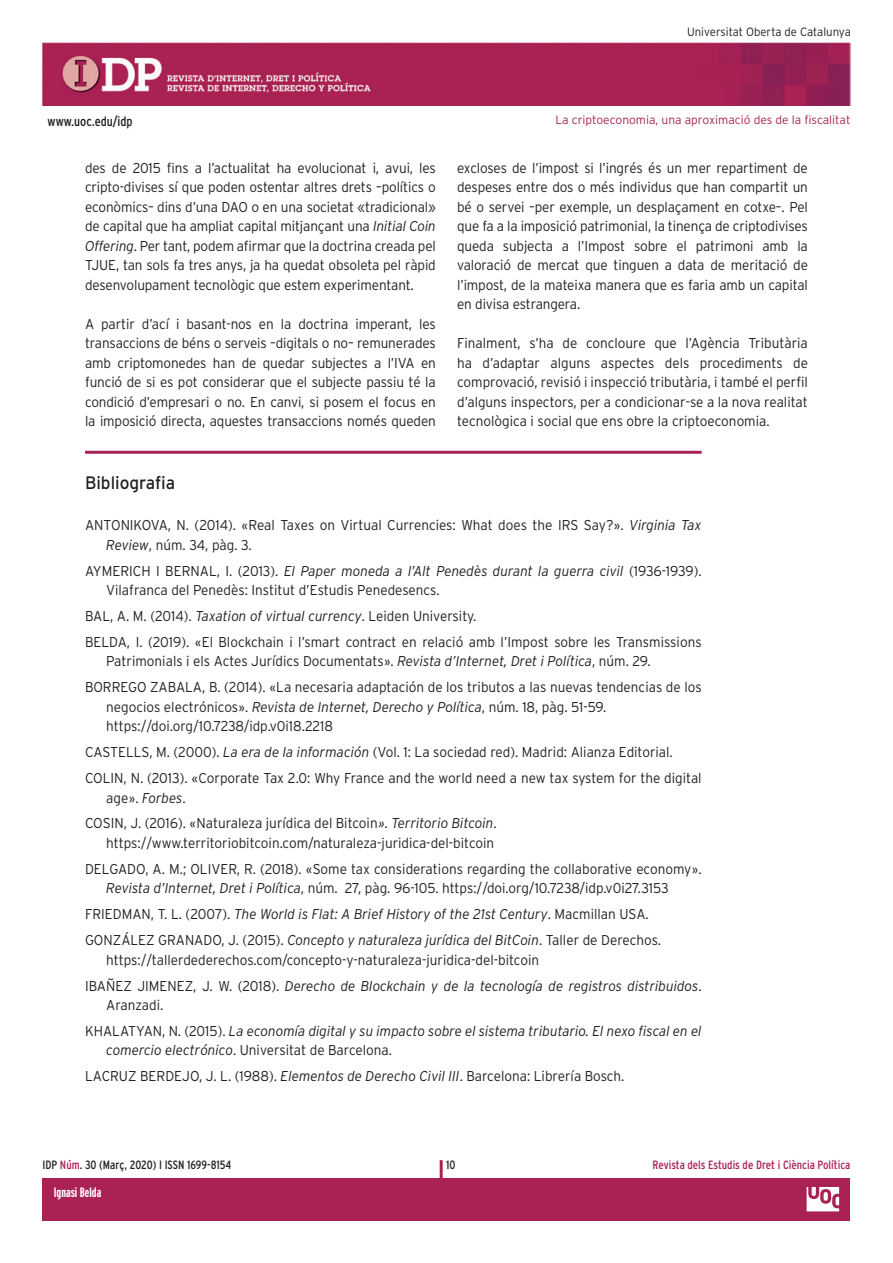
<style>
.page{position:relative;width:893px;height:1263px;background:#fff}
.page>*{position:absolute;margin:0;border:0;box-sizing:border-box;transform-origin:0 0}
.t1{font:18px "Interstate";color:#231f20;scale:.95 1}
.t2{font:300 14.25px/19.5px "Interstate";color:#231f20;scale:.95 1}
.t3{font:italic 300 14.25px/26px "Interstate";color:#231f20;scale:.95 1}
.t4{font:condensed 13.5px "Interstate";color:#231f20}
.t5{font:700 extra-condensed 13.5px "Interstate";color:#fff}
.t6{font:300 12px "Interstate";color:#aa2254}
.t7{font:condensed 12px "Interstate";color:#aa2254}
.t8{font:condensed 12px "Interstate";color:#231f20}
.t9{font:300 12px "Interstate";color:#231f20;scale:.95 1}
.t10{font:700 extra-condensed 12px "Interstate";color:#fff}
.s1{font-style:italic}
.s2{font-family:"Calibri";font-weight:400}
.s3{font-family:"Calibri";font-weight:400;font-style:italic}
.s4{font-style:normal}
.s5{color:#aa2254}
</style>
<div class="page">
<div style="left:43px;top:1178px;width:807px;height:42px;background:#aa2254"></div>
<hr style="left:440px;top:1160px;width:3px;height:44px;background:#aa2254">
<img style="left:43px;top:43px;width:807px;height:63px">
<svg style="left:806px;top:1187px;width:34px;height:25px"></svg>
<hr style="left:85px;top:451px;width:617px;height:3px;background:#aa2254">
<p class="t9" style="left:687px;top:25px;width:174px">Universitat Oberta de Catalunya</p>
<p class="t4" style="left:48px;top:113px;width:87px">www.uoc.edu/idp</p>
<p class="t2" style="left:85px;top:158px;width:371px;text-align:justify">des de 2015 fins a l’actualitat ha evolucionat i, avui, les cripto-divises sí que poden ostentar altres drets –polítics o econòmics– dins d’una DAO o en una societat «tradicional» de capital que ha ampliat capital mitjançant una <span class="s1">Initial Coin Offering</span>. Per tant, podem afirmar que la doctrina creada pel TJUE, tan sols fa tres anys, ja ha quedat obsoleta pel ràpid desenvolupament tecnològic que estem experimentant.</p>
<p class="t2" style="left:85px;top:314px;width:371px;text-align:justify">A partir d’ací i basant-nos en la doctrina imperant, les transaccions de béns o serveis –digitals o no– remunerades amb criptomonedes han de quedar subjectes a l’IVA en funció de si es pot considerar que el subjecte passiu té la condició d’empresari o no. En canvi, si posem el focus en la imposició directa, aquestes transaccions només queden</p>
<p class="t6" style="left:555px;top:113px;width:297px">La criptoeconomia, una aproximació des de la fiscalitat</p>
<p class="t2" style="left:457px;top:158px;width:371px;text-align:justify">excloses de l’impost si l’ingrés és un mer repartiment de despeses entre dos o més individus que han compartit un bé o servei –per exemple, un desplaçament en cotxe–. Pel que fa a la imposició patrimonial, la tinença de criptodivises queda subjecta a l’Impost sobre el patrimoni amb la valoració de mercat que tinguen a data de meritació de l’impost, de la mateixa manera que es faria amb un capital en divisa estrangera.</p>
<p class="t2" style="left:457px;top:333px;width:371px;text-align:justify">Finalment, s’ha de concloure que l’Agència Tributària ha d’adaptar alguns aspectes dels procediments de comprovació, revisió i inspecció tributària, i també el perfil d’alguns inspectors, per a condicionar-se a la nova realitat tecnològica i social que ens obre la criptoeconomia.</p>
<p class="t1" style="left:85px;top:473px;width:96px">Bibliografia</p>
<p class="t2" style="left:106px;top:515px;width:628px;text-indent:-21px">ANTONIKOVA, N. (2014). <span class="s2">«</span>Real Taxes on Virtual Currencies: What does the IRS Say?<span class="s2">»</span>. <span class="s1">Virginia Tax<br>Review</span>, núm. 34, pàg. 3.</p>
<p class="t2" style="left:106px;top:561px;width:628px;text-indent:-21px">AYMERICH I BERNAL, I. (2013). <span class="s1">El Paper moneda a l’Alt Penedès durant la guerra civil</span> (1936-1939).<br>Vilafranca del Penedès: Institut d’Estudis Penedesencs.</p>
<p class="t2" style="left:85px;top:603px;width:651px;line-height:26px">BAL, A. M. (2014). <span class="s1">Taxation of virtual currency</span>. Leiden University.<br>BELDA, I. (2019). <span class="s2">«</span>El Blockchain i l’smart contract en relació amb l’Impost sobre les Transmissions</p>
<p class="t2" style="left:85px;top:648px;width:651px;line-height:26px;text-indent:21px">Patrimonials i els Actes Jurídics Documentats<span class="s2">»</span>. <span class="s1">Revista d’Internet, Dret i Política</span>, núm. 29.<br>BORREGO ZABALA, B. (2014). <span class="s2">«</span>La necesaria adaptación de los tributos a las nuevas tendencias de los</p>
<p class="t2" style="left:106px;top:697px;width:528px">negocios electrónicos<span class="s2">»</span>. <span class="s1">Revista de Internet, Derecho y Política</span>, núm. 18, pàg. 51-59. https://doi.org/10.7238/idp.v0i18.2218</p>
<p class="t2" style="left:85px;top:739px;width:651px;line-height:26px">CASTELLS, M. (2000). <span class="s1">La era de la información</span> (Vol. 1: La sociedad red). Madrid: Alianza Editorial.<br>COLIN, N. (2013). <span class="s2">«</span>Corporate Tax 2.0: Why France and the world need a new tax system for the digital</p>
<p class="t2" style="left:85px;top:784px;width:435px;line-height:26px;text-indent:21px">age<span class="s2">»</span>. <span class="s1">Forbes</span>.<br>COSIN, J. (2016). <span class="s2">«</span>Naturaleza jurídica del Bitcoin<span class="s3">»</span>. <span class="s1">Territorio Bitcoin</span>.</p>
<p class="t2" style="left:85px;top:830px;width:651px;line-height:26px;text-indent:21px">https://www.territoriobitcoin.com/naturaleza-juridica-del-bitcoin<br>DELGADO, A. M.; OLIVER, R. (2018). <span class="s2">«</span>Some tax considerations regarding the collaborative economy<span class="s2">»</span>.</p>
<p class="t2" style="left:85px;top:875px;width:616px;line-height:26px;text-indent:21px"><span class="s1">Revista d’Internet, Dret i Política</span>, núm. 27, pàg. 96-105. https://doi.org/10.7238/idp.v0i27.3153<br>FRIEDMAN, T. L. (2007). <span class="s1">The World is Flat: A Brief History of the 21st Century</span>. Macmillan USA.<br>GONZÁLEZ GRANADO, J. (2015). <span class="s1">Concepto y naturaleza jurídica del BitCoin</span>. Taller de Derechos.</p>
<p class="t2" style="left:85px;top:946px;width:650px;line-height:26px;text-indent:21px">https://tallerdederechos.com/concepto-y-naturaleza-juridica-del-bitcoin<br>IBAÑEZ JIMENEZ, J. W. (2018). <span class="s1">Derecho de Blockchain y de la tecnología de registros distribuidos</span>.</p>
<p class="t3" style="left:85px;top:992px;width:651px;text-indent:21px"><span class="s4">Aranzadi.<br>KHALATYAN, N. (2015).</span> La economía digital y su impacto sobre el sistema tributario. El nexo fiscal en el</p>
<p class="t2" style="left:85px;top:1037px;width:569px;line-height:26px;text-indent:21px"><span class="s1">comercio electrónico</span>. Universitat de Barcelona.<br>LACRUZ BERDEJO, J. L. (1988). <span class="s1">Elementos de Derecho Civil III</span>. Barcelona: Librería Bosch.</p>
<p class="t8" style="left:43px;top:1158px;width:190px">IDP <span class="s5">Núm</span>. 30 (Març, 2020) I ISSN 1699-8154</p>
<p class="t8" style="left:446px;top:1158px;width:11px">10</p>
<p class="t7" style="left:653px;top:1158px;width:199px">Revista dels Estudis de Dret i Ciència Política</p>
<p class="t10" style="left:59px;top:1185px;width:31px">Eloi Puig</p>
<p class="t5" style="left:54px;top:1185px;width:49px">Ignasi Belda</p>
</div>
